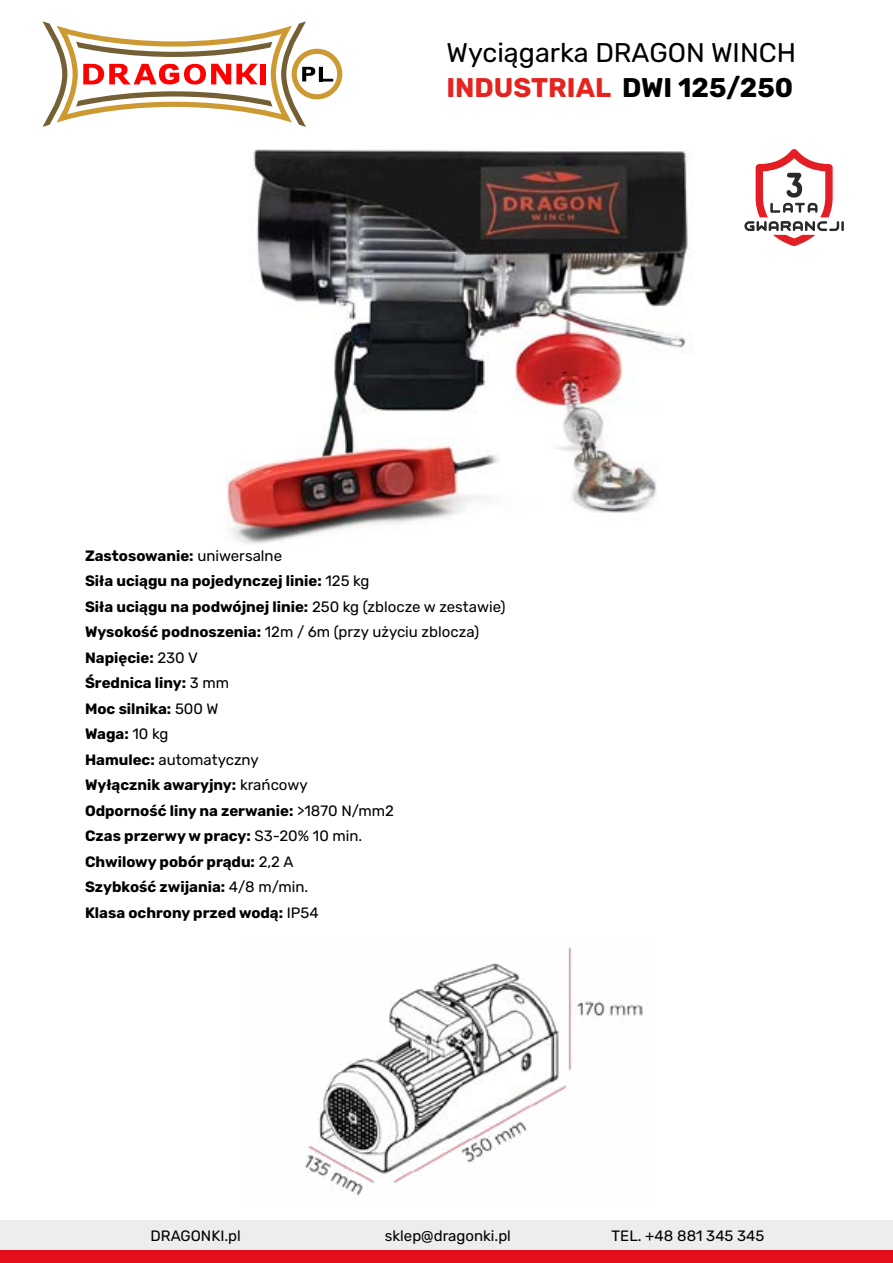
<style>
.page{position:relative;width:893px;height:1263px;background:#fff}
.page>*{position:absolute;margin:0;border:0;box-sizing:border-box;transform-origin:0 0}
.t1{font:27px/34.5px "Rubik";color:#000}
.t2{font:700 15px/25.5px "Rubik";color:#000}
.t3{font:15px "Rubik";color:#000}
.s1{font-weight:700;color:#e5231f}
.s2{font-weight:700}
.s3{font-weight:400}
</style>
<div class="page">
<div style="left:0;top:1250px;width:893px;height:13px;background:#e40f1a"></div>
<div style="left:0;top:1220px;width:893px;height:30px;background:#ededed"></div>
<div style="left:292px;top:49px;width:50px;height:50px;border:5px solid #c93;border-radius:50%"></div>
<svg style="left:43px;top:21px;width:290px;height:106px"></svg>
<img style="left:225px;top:149px;width:465px;height:395px">
<img style="left:305px;top:946px;width:338px;height:251px">
<svg style="left:744px;top:149px;width:100px;height:97px"></svg>
<h1 class="t1" style="left:446px;top:36px;width:351px">Wyciągarka DRAGON WINCH<br><span class="s1">INDUSTRIAL</span> <span class="s2">DWI 125/250</span></h1>
<p class="t2" style="left:85px;top:543px;width:422px">Zastosowanie: <span class="s3">uniwersalne<br></span>Siła uciągu na pojedynczej linie: <span class="s3">125 kg<br></span>Siła uciągu na podwójnej linie: <span class="s3">250 kg (zblocze w zestawie)<br></span>Wysokość podnoszenia: <span class="s3">12m / 6m (przy użyciu zblocza)<br></span>Napięcie: <span class="s3">230 V<br></span>Średnica liny: <span class="s3">3 mm<br></span>Moc silnika: <span class="s3">500 W<br></span>Waga: <span class="s3">10 kg<br></span>Hamulec: <span class="s3">automatyczny<br></span>Wyłącznik awaryjny: <span class="s3">krańcowy<br></span>Odporność liny na zerwanie: <span class="s3">&gt;1870 N/mm2<br></span>Czas przerwy w pracy: <span class="s3">S3-20% 10 min.<br></span>Chwilowy pobór prądu: <span class="s3">2,2 A<br></span>Szybkość zwijania: <span class="s3">4/8 m/min.<br></span>Klasa ochrony przed wodą: <span class="s3">IP54</span></p>
<p class="t3" style="left:151px;top:1227px;width:92px">DRAGONKI.pl</p>
<p class="t3" style="left:385px;top:1227px;width:128px">sklep@dragonki.pl</p>
<p class="t3" style="left:612px;top:1227px;width:154px">TEL. +48 881 345 345</p>
</div>
